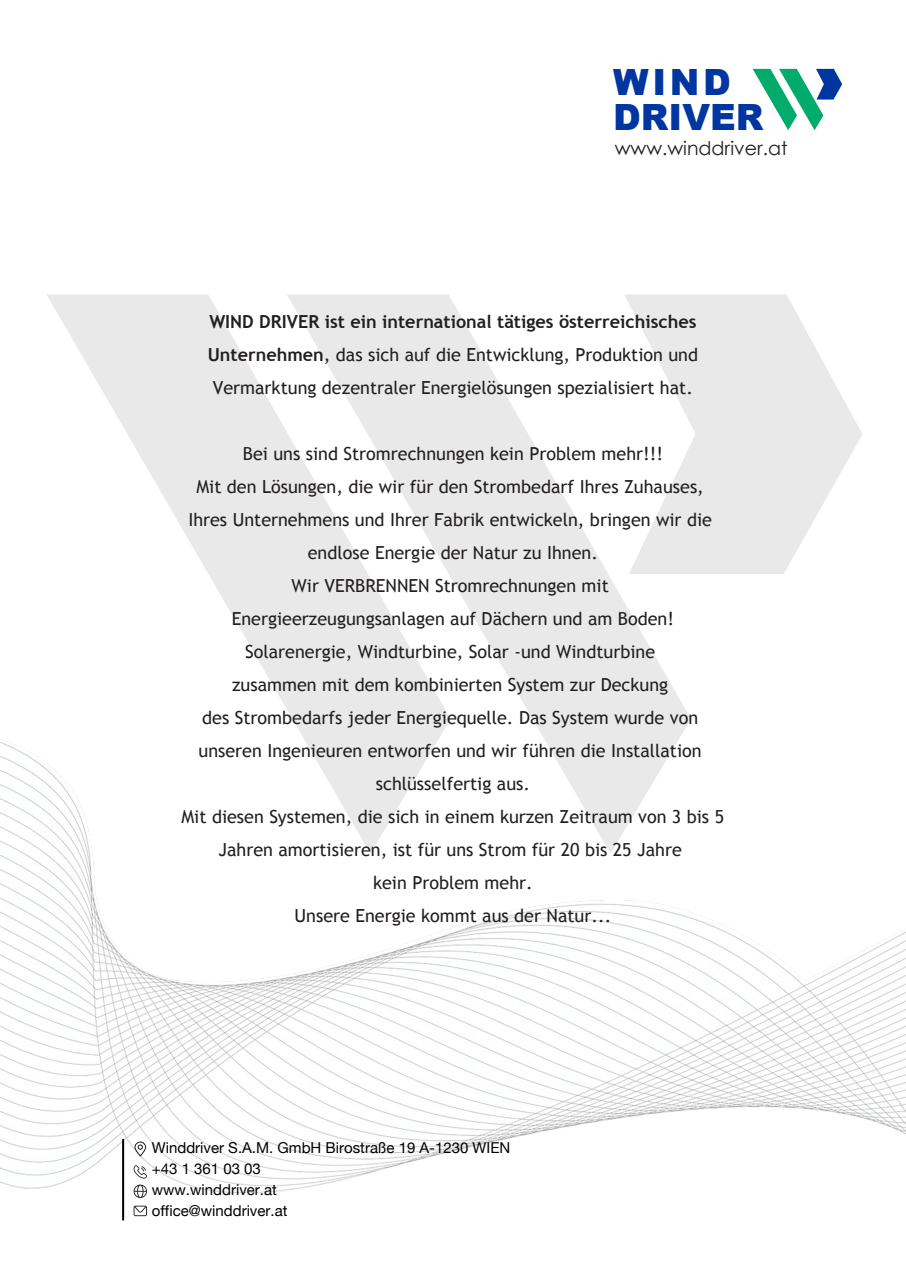
<style>
.page{position:relative;width:906px;height:1276px;background:#fff}
.page>*{position:absolute;margin:0;border:0;box-sizing:border-box;transform-origin:0 0}
.t1{font:900 36.15px/35.2px "Arial";color:#0036a0}
.t2{font:19.05px "Century Gothic";color:#231f20}
.t3{font:18px/33px "Trebuchet MS";color:#231f20;text-align:justify}
.t4{font:15px/21px "Helvetica Neue";color:#000002}
.s1{font-weight:700}
</style>
<div class="page">
<img style="left:0;top:739px;width:906px;height:453px">
<svg style="left:46px;top:294px;width:241px;height:559px"></svg>
<svg style="left:287px;top:294px;width:404px;height:559px;fill:#e9e9e9"></svg>
<svg style="left:624px;top:294px;width:238px;height:280px;fill:#e9e9e9"></svg>
<svg style="left:752px;top:69px;width:90px;height:61px"></svg>
<hr style="left:122px;top:1138px;width:2px;height:82px;background:#000002">
<svg style="left:134px;top:1205px;width:13px;height:11px"></svg>
<svg style="left:134px;top:1141px;width:12px;height:15px"></svg>
<svg style="left:134px;top:1184px;width:13px;height:14px"></svg>
<svg style="left:133px;top:1165px;width:14px;height:13px"></svg>
<h1 class="t1" style="left:613px;top:63px;width:152px">WIND<br>DRIVER</h1>
<p class="t2" style="left:615px;top:135px;width:174px">www.winddriver.at</p>
<p class="t3" style="left:208px;top:305px;width:492px"><span class="s1">WIND DRIVER ist ein international tätiges österreichisches Unternehmen</span>, das sich auf die Entwicklung, Produktion und Vermarktung dezentraler Energielösungen spezialisiert hat.</p>
<p class="t3" style="left:181px;top:437px;width:544px;text-align:center">Bei uns sind Stromrechnungen kein Problem mehr!!!<br>Mit den Lösungen, die wir für den Strombedarf Ihres Zuhauses, Ihres Unternehmens und Ihrer Fabrik entwickeln, bringen wir die endlose Energie der Natur zu Ihnen.<br>Wir VERBRENNEN Stromrechnungen mit<br>Energieerzeugungsanlagen auf Dächern und am Boden!<br>Solarenergie, Windturbine, Solar -und Windturbine<br>zusammen mit dem kombinierten System zur Deckung<br>des Strombedarfs jeder Energiequelle. Das System wurde von unseren Ingenieuren entworfen und wir führen die Installation schlüsselfertig aus.<br>Mit diesen Systemen, die sich in einem kurzen Zeitraum von 3 bis 5<br>Jahren amortisieren, ist für uns Strom für 20 bis 25 Jahre<br>kein Problem mehr.<br>Unsere Energie kommt aus der Natur...</p>
<p class="t4" style="left:152px;top:1138px;width:360px">Winddriver S.A.M. GmbH Birostraße 19 A-1230 WIEN +43 1 361 03 03<br>www.winddriver.at<br>office@winddriver.at</p>
</div>
